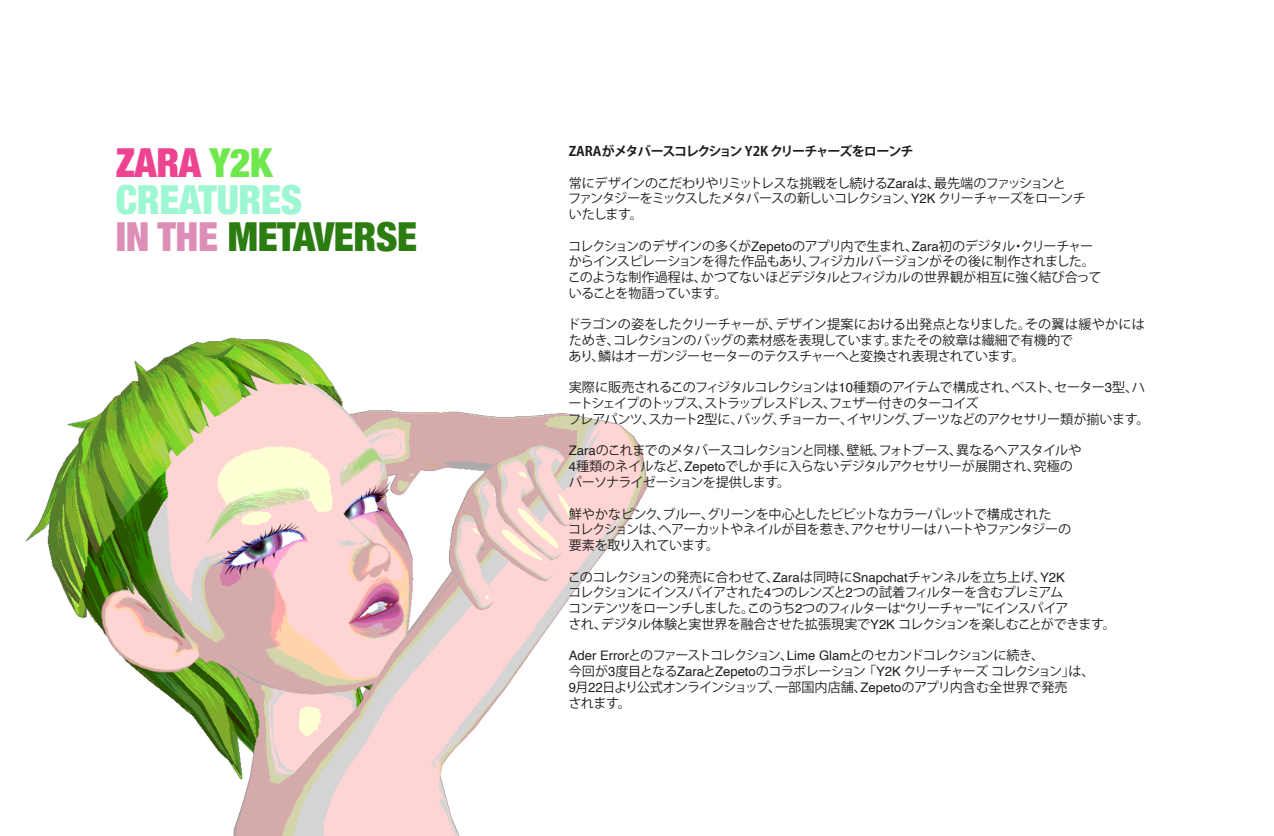
<style>
.page{position:relative;width:1274px;height:836px;background:#fff}
.page>*{position:absolute;margin:0;border:0;box-sizing:border-box;transform-origin:0 0}
.t1{font:900 condensed 39.9px/37.1px "Helvetica Neue";letter-spacing:-.01em;color:#9cf7d2}
.t2{font:13.12px/15.8px "Koz Go Pr 6 N";letter-spacing:-.05em;color:#1d1d1b}
.t3{font:13.12px/15.8px "Koz Go Pr 6 N";letter-spacing:-.07em;color:#1d1d1b}
.t4{font:13.12px/15.8px "Koz Go Pr 6 N";letter-spacing:-.025em;color:#1d1d1b}
.t5{font:13.12px/15.8px "Koz Go Pr 6 N";letter-spacing:-.08em;color:#1d1d1b}
.t6{font:700 13.12px "Koz Go Pr 6 N";letter-spacing:-.08em;color:#1d1d1b}
.s1{color:#ed4390}
.s2{color:#6fe84d}
.s3{color:#dd8eb6}
.s4{color:#2b7c11}
.s5{font-family:"Helvetica"}
</style>
<div class="page">
<img style="left:25px;top:337px;width:623px;height:499px">
<h1 class="t1" style="left:116px;top:142px;width:303px"><span class="s1">ZARA</span> <span class="s2">Y2K<br></span>CREATURES<br><span class="s3">IN THE</span> <span class="s4">METAVERSE</span></h1>
<p class="t6" style="left:568px;top:144px;width:346px">ZARAがメタバースコレクション Y2K クリーチャーズをローンチ</p>
<p class="t5" style="left:568px;top:175px;width:519px">常にデザインのこだわりやリミットレスな挑戦をし続ける<span class="s5">Zara</span>は、最先端のファッションと<br>ファンタジーをミックスしたメタバースの新しいコレクション、<span class="s5">Y2K</span> クリーチャーズをローンチいたします。</p>
<p class="t2" style="left:568px;top:238px;width:535px">コレクションのデザインの多くが<span class="s5">Zepeto</span>のアプリ内で生まれ、<span class="s5">Zara</span>初のデジタル・クリーチャーからインスピレーションを得た作品もあり、フィジカルバージョンがその後に制作されました。このような制作過程は、かつてないほどデジタルとフィジカルの世界観が相互に強く結び合っていることを物語っています。</p>
<p class="t4" style="left:567px;top:317px;width:579px">ドラゴンの姿をしたクリーチャーが、デザイン提案における出発点となりました。その翼は緩やかにはためき、コレクションのバッグの素材感を表現しています。またその紋章は繊細で有機的で<br>あり、鱗はオーガンジーセーターのテクスチャーへと変換され表現されています。</p>
<p class="t2" style="left:568px;top:380px;width:583px">実際に販売されるこのフィジタルコレクションは<span class="s5">10</span>種類のアイテムで構成され、ベスト、セーター<span class="s5">3</span>型、ハートシェイプのトップス、ストラップレスドレス、フェザー付きのターコイズ<br>フレアパンツ、スカート<span class="s5">2</span>型に、バッグ、チョーカー、イヤリング、ブーツなどのアクセサリー類が揃います。</p>
<p class="t2" style="left:568px;top:443px;width:514px"><span class="s5">Zara</span>のこれまでのメタバースコレクションと同様、壁紙、フォトブース、異なるヘアスタイルや<br><span class="s5">4</span>種類のネイルなど、<span class="s5">Zepeto</span>でしか手に入らないデジタルアクセサリーが展開され、究極のパーソナライゼーションを提供します。</p>
<p class="t2" style="left:568px;top:506px;width:504px">鮮やかなピンク、ブルー、グリーンを中心としたビビットなカラーパレットで構成された<br>コレクションは、ヘアーカットやネイルが目を惹き、アクセサリーはハートやファンタジーの要素を取り入れています。</p>
<p class="t2" style="left:568px;top:569px;width:549px">このコレクションの発売に合わせて、<span class="s5">Zara</span>は同時に<span class="s5">Snapchat</span>チャンネルを立ち上げ、<span class="s5">Y2K<br></span>コレクションにインスパイアされた<span class="s5">4</span>つのレンズと<span class="s5">2</span>つの試着フィルターを含むプレミアム<br>コンテンツをローンチしました。このうち<span class="s5">2</span>つのフィルターは<span class="s5">“</span>クリーチャー<span class="s5">”</span>にインスパイア<br>され、デジタル体験と実世界を融合させた拡張現実で<span class="s5">Y2K</span> コレクションを楽しむことができます。</p>
<p class="t3" style="left:568px;top:648px;width:527px"><span class="s5">Ader Error</span>とのファーストコレクション、<span class="s5">Lime Glam</span>とのセカンドコレクションに続き、<br>今回が<span class="s5">3</span>度目となる<span class="s5">Zara</span>と<span class="s5">Zepeto</span>のコラボレーション「<span class="s5">Y2K</span> クリーチャーズコレクション」は、<span class="s5">9</span>月<span class="s5">22</span>日より公式オンラインショップ、一部国内店舗、<span class="s5">Zepeto</span>のアプリ内含む全世界で発売<br>されます。</p>
</div>
